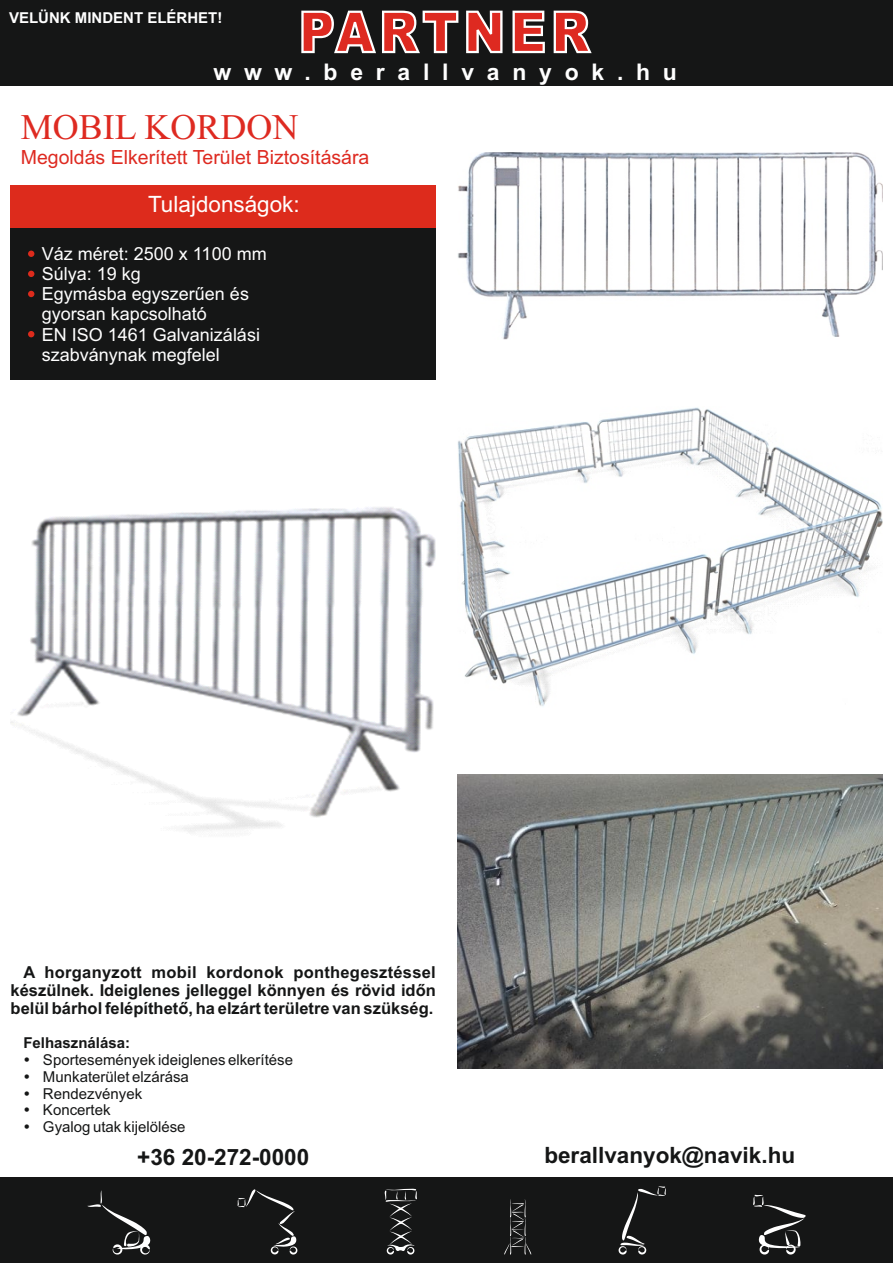
<style>
.page{position:relative;width:893px;height:1263px;background:#fff}
.page>*{position:absolute;margin:0;border:0;box-sizing:border-box;transform-origin:0 0}
.t1{font:36px "Times New Roman";color:#de2a21}
.t2{font:700 22.95px "Arial";letter-spacing:.555em;color:#fff}
.t3{font:700 22.5px "Arial";color:#151616}
.t4{font:22.5px "Arial";color:#fff}
.t5{font:19.5px "Arial";color:#de2a21}
.t6{font:18px/20.1px "Arial";color:#fff}
.t7{font:700 16.5px/18.5px "Arial";color:#151616;text-align:justify}
.t8{font:15px/16.8px "Arial";color:#151616}
.t9{font:700 15px "Arial";color:#fff}
.t10{font:700 15px "Arial";color:#151616}
</style>
<div class="page">
<div style="left:0;top:0;width:893px;height:85px;background:#151616"></div>
<svg style="left:512px;top:11px;width:33px;height:42px"></svg>
<svg style="left:466px;top:11px;width:37px;height:42px;background:#c96864"></svg>
<svg style="left:301px;top:11px;width:75px;height:42px"></svg>
<svg style="left:382px;top:11px;width:76px;height:42px"></svg>
<svg style="left:554px;top:11px;width:38px;height:42px"></svg>
<img style="left:458px;top:152px;width:424px;height:188px">
<img style="left:458px;top:407px;width:424px;height:300px">
<div style="left:11px;top:185px;width:425px;height:195px;background:#151616"></div>
<div style="left:11px;top:185px;width:425px;height:43px;background:#dd2b1c"></div>
<svg style="left:28px;top:251px;width:6px;height:6px"></svg>
<svg style="left:28px;top:271px;width:6px;height:6px"></svg>
<svg style="left:28px;top:291px;width:6px;height:6px"></svg>
<svg style="left:28px;top:331px;width:6px;height:6px"></svg>
<img style="left:11px;top:507px;width:425px;height:326px">
<img style="left:457px;top:775px;width:425px;height:293px">
<div style="left:0;top:1178px;width:893px;height:85px;background:#151616"></div>
<svg style="left:238px;top:1189px;width:59px;height:65px"></svg>
<svg style="left:87px;top:1190px;width:64px;height:64px"></svg>
<svg style="left:385px;top:1188px;width:32px;height:66px"></svg>
<svg style="left:504px;top:1199px;width:27px;height:56px"></svg>
<svg style="left:753px;top:1195px;width:53px;height:59px"></svg>
<svg style="left:619px;top:1186px;width:47px;height:68px"></svg>
<p class="t9" style="left:9px;top:12px;width:215px">VELÜNK MINDENT ELÉRHET!</p>
<h2 class="t2" style="left:213px;top:64px;width:465px">www.berallvanyok.hu</h2>
<h1 class="t1" style="left:21px;top:114px;width:279px">MOBIL KORDON</h1>
<p class="t5" style="left:21px;top:150px;width:350px">Megoldás Elkerített Terület Biztosítására</p>
<h3 class="t4" style="left:148px;top:196px;width:153px">Tulajdonságok:</h3>
<p class="t6" style="left:42px;top:245px;width:226px">Váz méret: 2500 x 1100 mm<br>Súlya: 19 kg<br>Egymásba egyszerűen és gyorsan kapcsolható<br>EN ISO 1461 Galvanizálási szabványnak megfelel</p>
<p class="t7" style="left:11px;top:964px;width:427px;text-indent:13px">A horganyzott mobil kordonok ponthegesztéssel készülnek. Ideiglenes jelleggel könnyen és rövid időn belül bárhol felépíthető, ha elzárt területre van szükség.</p>
<p class="t10" style="left:23px;top:1037px;width:108px">Felhasználása:</p>
<p class="t8" style="left:43px;top:1053px;width:252px">Sportesemények ideiglenes elkerítése<br>Munkaterület elzárása<br>Rendezvények<br>Koncertek<br>Gyalog utak kijelölése</p>
<h3 class="t3" style="left:137px;top:1148px;width:173px">+36 20-272-0000</h3>
<h3 class="t3" style="left:544px;top:1146px;width:252px">berallvanyok@navik.hu</h3>
</div>
